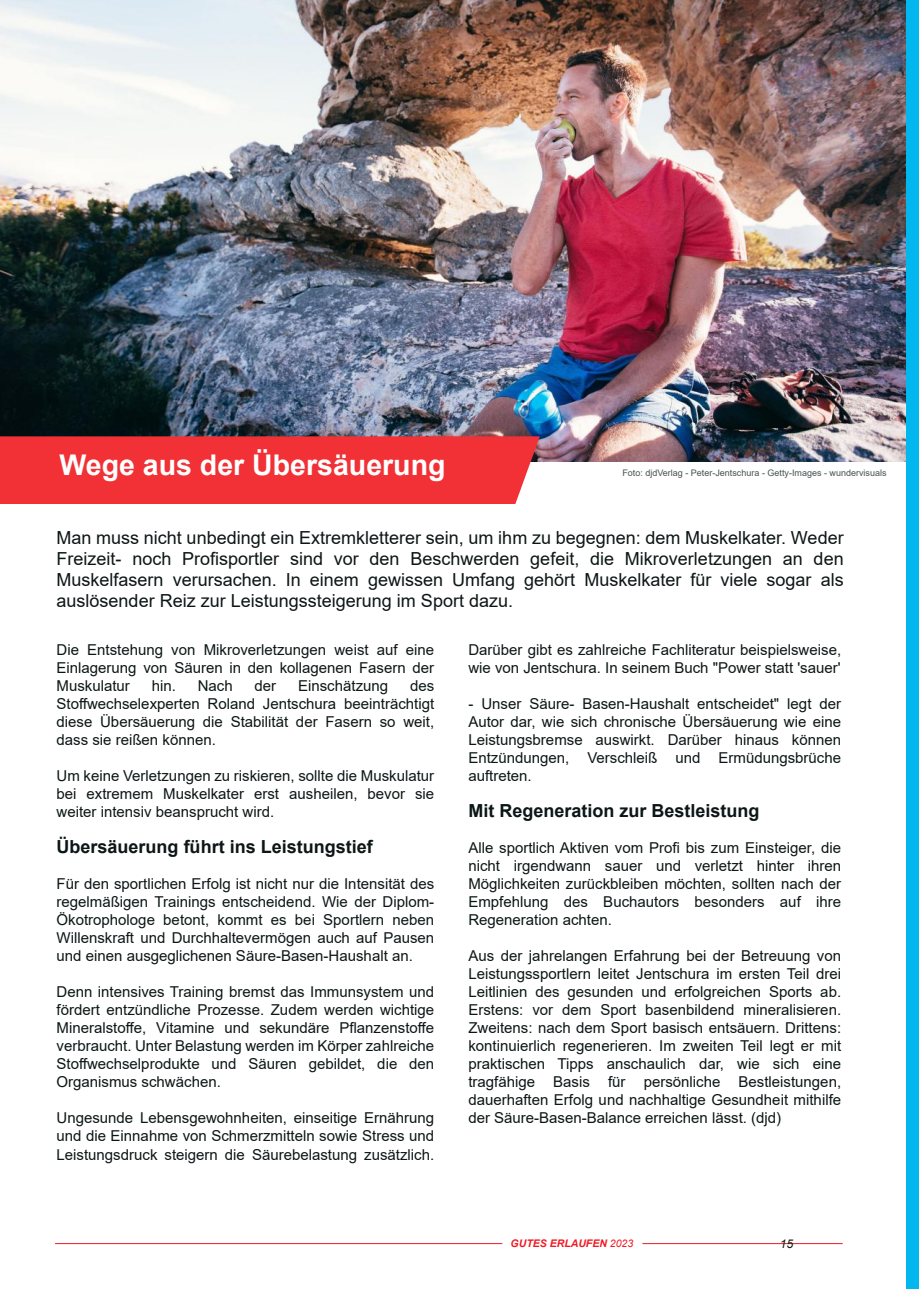
<style>
.page{position:relative;width:919px;height:1289px;background:#fff}
.page>*{position:absolute;margin:0;border:0;box-sizing:border-box;transform-origin:0 0}
.t1{font:700 28.5px "Arial";color:#fff}
.t2{font:18px/21px "Arial";color:#0d1616;text-align:justify}
.t3{font:700 18px "Arial";color:#0d1616}
.t4{font:15px/18px "Arial";color:#0d1616;text-align:justify}
.t5{font:italic 12px "Arial";color:#0d1616}
.t6{font:italic 700 10.5px "Arial";color:#ef1923}
.t7{font:9px "Arial";color:#465252}
.s1{font-weight:400}
</style>
<div class="page">
<img style="left:0;top:0;width:906px;height:461px">
<hr style="left:55px;top:1243px;width:447px;height:1px;background:#ef1923">
<hr style="left:642px;top:1243px;width:200px;height:1px;background:#ef1923">
<div style="left:0;top:436px;width:539px;height:68px;background:#f13135"></div>
<div style="left:906px;top:0;width:12px;height:1288px;background:#01b7ed"></div>
<h1 class="t1" style="left:59px;top:454px;width:387px">Wege aus der Übersäuerung</h1>
<p class="t7" style="left:622px;top:469px;width:266px">Foto: djdVerlag - Peter-Jentschura - Getty-Images - wundervisuals</p>
<p class="t2" style="left:57px;top:528px;width:788px">Man muss nicht unbedingt ein Extremkletterer sein, um ihm zu begegnen: dem Muskelkater. Weder Freizeit- noch Profisportler sind vor den Beschwerden gefeit, die Mikroverletzungen an den Muskelfasern verursachen. In einem gewissen Umfang gehört Muskelkater für viele sogar als auslösender Reiz zur Leistungssteigerung im Sport dazu.</p>
<p class="t4" style="left:57px;top:642px;width:379px">Die Entstehung von Mikroverletzungen weist auf eine Einlagerung von Säuren in den kollagenen Fasern der Muskulatur</p>
<p class="t4" style="left:152px;top:678px;width:26px">hin.</p>
<p class="t4" style="left:198px;top:678px;width:37px">Nach</p>
<p class="t4" style="left:254px;top:678px;width:23px">der</p>
<p class="t4" style="left:298px;top:678px;width:92px">Einschätzung</p>
<p class="t4" style="left:57px;top:678px;width:379px;text-indent:353px">des Stoffwechselexperten Roland Jentschura beeinträchtigt diese Übersäuerung die Stabilität der Fasern so weit, dass sie reißen können.</p>
<p class="t4" style="left:57px;top:768px;width:379px">Um keine Verletzungen zu riskieren, sollte die Muskulatur bei extremem Muskelkater erst ausheilen, bevor sie weiter intensiv beansprucht wird.</p>
<p class="t3" style="left:57px;top:840px;width:318px">Übersäuerung führt ins Leistungstief</p>
<p class="t4" style="left:57px;top:876px;width:379px">Für den sportlichen Erfolg ist nicht nur die Intensität des regelmäßigen Trainings entscheidend. Wie der Diplom-Ökotrophologe betont, kommt es bei Sportlern neben Willenskraft und Durchhaltevermögen auch auf Pausen und einen ausgeglichenen Säure-Basen-Haushalt an.</p>
<p class="t4" style="left:57px;top:984px;width:379px">Denn intensives Training bremst das Immunsystem und fördert entzündliche Prozesse. Zudem werden wichtige Mineralstoffe, Vitamine und sekundäre Pflanzenstoffe verbraucht. Unter Belastung werden im Körper zahlreiche Stoffwechselprodukte und Säuren gebildet, die den Organismus schwächen.</p>
<p class="t4" style="left:57px;top:1110px;width:379px">Ungesunde Lebensgewohnheiten, einseitige Ernährung und die Einnahme von Schmerzmitteln sowie Stress und Leistungsdruck steigern die Säurebelastung zusätzlich.</p>
<p class="t4" style="left:468px;top:642px;width:374px">Darüber gibt es zahlreiche Fachliteratur beispielsweise, wie von Jentschura. In seinem Buch "Power statt 'sauer'</p>
<p class="t4" style="left:468px;top:696px;width:374px">- Unser Säure- Basen-Haushalt entscheidet" legt der Autor dar, wie sich chronische Übersäuerung wie eine Leistungsbremse auswirkt. Darüber hinaus können Entzündungen, Verschleiß und Ermüdungsbrüche auftreten.</p>
<p class="t3" style="left:468px;top:804px;width:293px">Mit Regeneration zur Bestleistung</p>
<p class="t4" style="left:468px;top:840px;width:374px">Alle sportlich Aktiven vom Profi bis zum Einsteiger, die nicht irgendwann sauer und verletzt hinter ihren Möglichkeiten zurückbleiben möchten, sollten nach der Empfehlung des Buchautors besonders auf ihre Regeneration achten.</p>
<p class="t4" style="left:468px;top:948px;width:374px">Aus der jahrelangen Erfahrung bei der Betreuung von Leistungssportlern leitet Jentschura im ersten Teil drei Leitlinien des gesunden und erfolgreichen Sports ab.<br>Erstens: vor dem Sport basenbildend mineralisieren.<br>Zweitens: nach dem Sport basisch entsäuern. Drittens: kontinuierlich regenerieren. Im zweiten Teil legt er mit praktischen Tipps anschaulich dar, wie sich eine tragfähige Basis für persönliche Bestleistungen, dauerhaften Erfolg und nachhaltige Gesundheit mithilfe der Säure-Basen-Balance erreichen lässt. (djd)</p>
<p class="t6" style="left:510px;top:1239px;width:124px">GUTES ERLAUFEN <span class="s1">2023</span></p>
<p class="t5" style="left:779px;top:1238px;width:15px">15</p>
</div>
